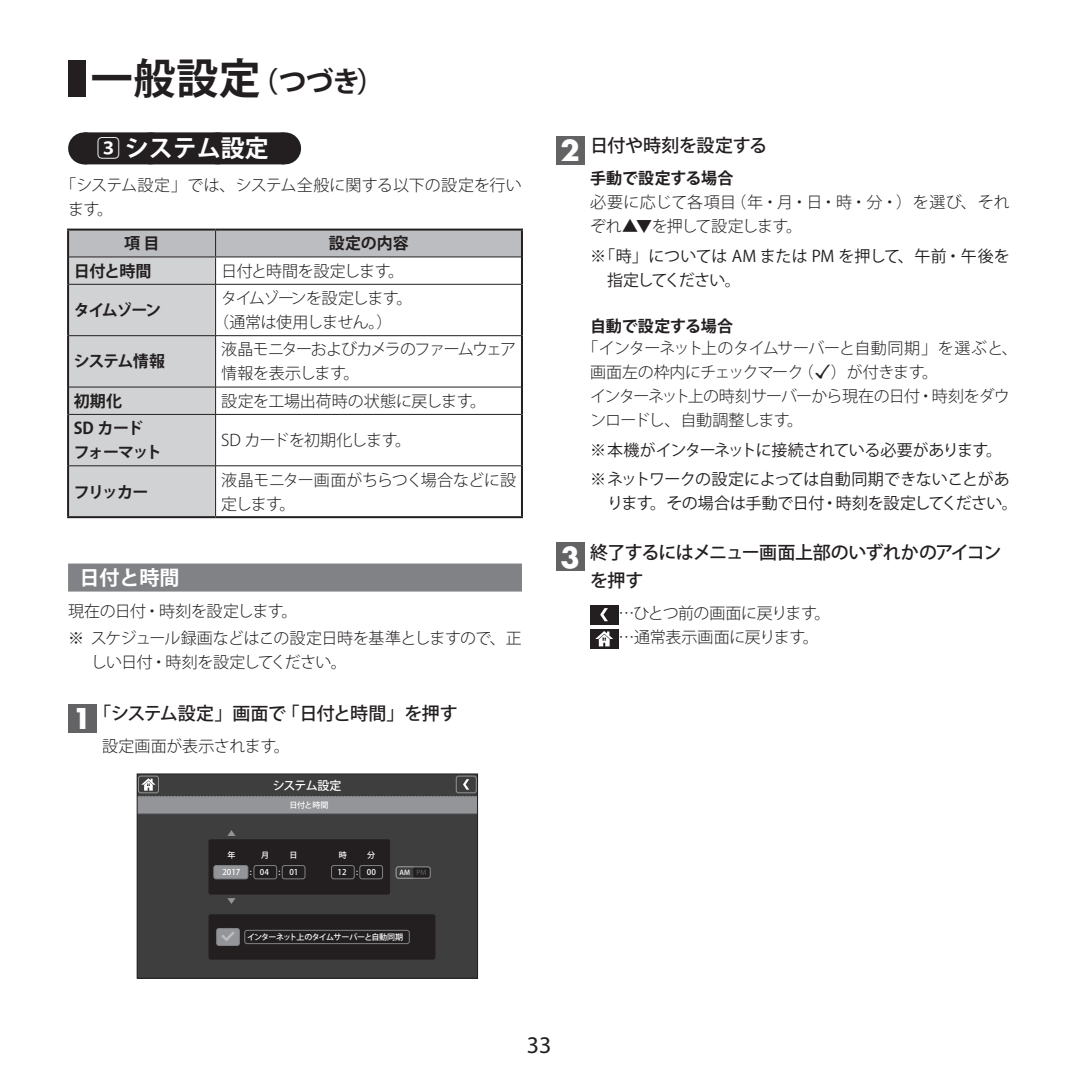
<style>
.page{position:relative;width:1078px;height:1078px;background:#fff}
.page>*{position:absolute;margin:0;border:0;box-sizing:border-box;transform-origin:0 0}
.t1{font:700 28px "Koz Go Std";color:#231f20}
.t2{font:700 24px "Koz Go Pr 6 N";color:#fff}
.t3{font:24px "Myriad Pro";color:#231f20}
.t4{font:700 20px "Koz Go Std";color:#fff}
.t5{font:500 18px/28px "Koz Go Std";letter-spacing:-.025em;color:#231f20}
.t6{font:300 16px/24px "Koz Go Std";letter-spacing:-.03em;color:#231f20}
.t7{font:16px/24px "Koz Go Std";letter-spacing:-.025em;color:#231f20}
.t8{font:300 16px/24px "Koz Go Std";color:#231f20}
.t9{font:700 16px "Koz Go Std";letter-spacing:-.025em;color:#231f20}
.t10{font:300 16px/24px "Koz Go Std";letter-spacing:-.075em;color:#231f20}
.t11{font:300 16px/24px "Koz Go Std";letter-spacing:-.05em;color:#231f20}
.t12{font:700 16px/24px "Koz Go Std";letter-spacing:-.075em;color:#231f20}
.t13{font:700 16px "Koz Go Std";color:#231f20}
.t14{font:500 12px "Koz Go Std";letter-spacing:-.06em;color:#fff}
.t15{font:500 8px "Koz Go Std";letter-spacing:-.03em;color:#fff}
.t16{font:500 8px "Koz Go Std";letter-spacing:-.08em;color:#fff}
.t17{font:500 6.8px "Koz Go Std";color:#fff}
.s1{font-size:42px}
.s2{font-family:"Futura";font-weight:700;font-size:28px;color:#fff}
.s3{color:#57585a}
.s4{font-family:"Koz Go Pr 6 N";font-size:24px}
</style>
<div class="page">
<div style="left:68px;top:60px;width:17px;height:36px;background:#231f20"></div>
<div style="left:68px;top:563px;width:454px;height:28px;background:#808285"></div>
<div style="left:68px;top:704px;width:28px;height:28px;background:#636366"></div>
<div style="left:137px;top:773px;width:340px;height:204px;background:#3e3e3f"></div>
<div style="left:208px;top:839px;width:182px;height:55px;background:#231f20;border-radius:2px"></div>
<div style="left:137px;top:796px;width:340px;height:17px;background:#939598"></div>
<svg style="left:140px;top:796px;width:335px;height:1px"></svg>
<hr style="left:137px;top:813px;width:340px;height:1px;background:#6c6d70">
<div style="left:138px;top:775px;width:21px;height:17px;border:1px solid #939598;border-radius:2px"></div>
<div style="left:456px;top:775px;width:20px;height:17px;border:1px solid #939598;border-radius:2px"></div>
<div style="left:214px;top:865px;width:34px;height:13px;background:#939598;border-radius:2px"></div>
<div style="left:213px;top:865px;width:35px;height:13px;border:1px solid #808285;border-radius:2px"></div>
<div style="left:331px;top:865px;width:23px;height:13px;border:1px solid #808285;border-radius:2px"></div>
<div style="left:359px;top:865px;width:23px;height:13px;border:1px solid #808285;border-radius:2px"></div>
<div style="left:254px;top:865px;width:23px;height:13px;border:1px solid #808285;border-radius:2px"></div>
<div style="left:282px;top:865px;width:23px;height:13px;border:1px solid #808285;border-radius:2px"></div>
<div style="left:208px;top:914px;width:227px;height:45px;background:#231f20;border-radius:2px"></div>
<div style="left:217px;top:928px;width:22px;height:17px;background:#939598;border-radius:2px"></div>
<div style="left:216px;top:928px;width:23px;height:17px;border:1px solid #808285;border-radius:2px"></div>
<div style="left:244px;top:929px;width:165px;height:14px;border:1px solid #808285;border-radius:2px"></div>
<svg style="left:227px;top:898px;width:8px;height:5px"></svg>
<svg style="left:228px;top:830px;width:7px;height:5px"></svg>
<svg style="left:463px;top:779px;width:6px;height:10px"></svg>
<svg style="left:141px;top:778px;width:15px;height:12px"></svg>
<div style="left:137px;top:773px;width:341px;height:205px;border:1px solid #231f20"></div>
<div style="left:396px;top:866px;width:34px;height:12px;background:#231f20;border-radius:2px"></div>
<div style="left:396px;top:866px;width:34px;height:12px;border:1px solid #939598;border-radius:2px"></div>
<svg style="left:396px;top:866px;width:17px;height:12px"></svg>
<svg style="left:221px;top:932px;width:14px;height:9px"></svg>
<div style="left:84px;top:132px;width:200px;height:32px;background:#231f20"></div>
<svg style="left:151px;top:132px;width:100px;height:1px"></svg>
<hr style="left:284px;top:132px;width:1px;height:32px;background:#231f20">
<svg style="left:69px;top:230px;width:452px;height:286px"></svg>
<hr style="left:69px;top:414px;width:146px;height:1px;background:#231f20">
<hr style="left:215px;top:414px;width:306px;height:1px;background:#231f20">
<hr style="left:215px;top:414px;width:1px;height:51px;background:#231f20">
<hr style="left:69px;top:465px;width:146px;height:1px;background:#231f20">
<hr style="left:215px;top:465px;width:306px;height:1px;background:#231f20">
<hr style="left:215px;top:466px;width:1px;height:50px;background:#231f20">
<hr style="left:69px;top:256px;width:146px;height:1px;background:#231f20">
<hr style="left:215px;top:256px;width:306px;height:1px;background:#231f20">
<hr style="left:67px;top:228px;width:148px;height:2px;background:#231f20">
<hr style="left:67px;top:230px;width:2px;height:27px;background:#231f20">
<hr style="left:215px;top:228px;width:308px;height:2px;background:#231f20">
<hr style="left:521px;top:230px;width:2px;height:27px;background:#231f20">
<hr style="left:67px;top:257px;width:2px;height:27px;background:#231f20">
<hr style="left:521px;top:257px;width:2px;height:27px;background:#231f20">
<hr style="left:67px;top:284px;width:2px;height:51px;background:#231f20">
<hr style="left:521px;top:284px;width:2px;height:51px;background:#231f20">
<hr style="left:67px;top:335px;width:2px;height:52px;background:#231f20">
<hr style="left:521px;top:335px;width:2px;height:52px;background:#231f20">
<hr style="left:67px;top:387px;width:2px;height:27px;background:#231f20">
<hr style="left:521px;top:387px;width:2px;height:27px;background:#231f20">
<hr style="left:67px;top:414px;width:2px;height:51px;background:#231f20">
<hr style="left:521px;top:414px;width:2px;height:51px;background:#231f20">
<hr style="left:67px;top:465px;width:2px;height:51px;background:#231f20">
<hr style="left:521px;top:465px;width:2px;height:51px;background:#231f20">
<hr style="left:67px;top:516px;width:148px;height:2px;background:#231f20">
<hr style="left:215px;top:516px;width:308px;height:2px;background:#231f20">
<div style="left:556px;top:136px;width:28px;height:28px;background:#636366"></div>
<div style="left:556px;top:542px;width:28px;height:29px;background:#636366"></div>
<div style="left:590px;top:604px;width:28px;height:20px;background:#231f20"></div>
<svg style="left:600px;top:608px;width:7px;height:13px"></svg>
<div style="left:590px;top:628px;width:28px;height:20px;background:#231f20"></div>
<svg style="left:595px;top:631px;width:18px;height:15px"></svg>
<h1 class="t1" style="left:91px;top:64px;width:295px"><span class="s1">一般設定</span>（つづき）</h1>
<h2 class="t2" style="left:96px;top:135px;width:174px">3 システム設定</h2>
<p class="t8" style="left:68px;top:174px;width:455px;text-indent:-8px">「システム設定」では、システム全般に関する以下の設定を行います。</p>
<p class="t9" style="left:124px;top:233px;width:37px">項 目</p>
<p class="t9" style="left:329px;top:233px;width:81px">設定の内容</p>
<p class="t9" style="left:74px;top:260px;width:79px">日付と時間</p>
<p class="t6" style="left:221px;top:259px;width:184px">日付と時間を設定します。</p>
<p class="t9" style="left:74px;top:300px;width:89px">タイムゾーン</p>
<p class="t11" style="left:213px;top:286px;width:200px;text-indent:8px">タイムゾーンを設定します。（通常は使用しません。）</p>
<p class="t9" style="left:74px;top:351px;width:93px">システム情報</p>
<p class="t10" style="left:221px;top:338px;width:296px">液晶モニターおよびカメラのファームウェア情報を表示します。</p>
<p class="t9" style="left:74px;top:390px;width:50px">初期化</p>
<p class="t6" style="left:221px;top:389px;width:266px">設定を工場出荷時の状態に戻します。</p>
<p class="t12" style="left:74px;top:417px;width:90px">SD カードフォーマット</p>
<p class="t6" style="left:221px;top:428px;width:191px">SD カードを初期化します。</p>
<p class="t9" style="left:74px;top:481px;width:76px">フリッカー</p>
<p class="t6" style="left:221px;top:468px;width:296px">液晶モニター画面がちらつく場合などに設定します。</p>
<p class="t4" style="left:79px;top:564px;width:101px">日付と時間</p>
<p class="t6" style="left:68px;top:597px;width:455px;line-height:26.8px">現在の日付・時刻を設定します。<br>※ スケジュール録画などはこの設定日時を基準としますので、正</p>
<p class="t6" style="left:91px;top:650px;width:257px">しい日付・時刻を設定してください。</p>
<p class="t5" style="left:73px;top:700px;width:386px"><span class="s2">1</span>「システム設定」画面で「日付と時間」を押す</p>
<p class="t6" style="left:102px;top:734px;width:189px">設定画面が表示されます。</p>
<p class="t14" style="left:273px;top:777px;width:70px">システム設定</p>
<p class="t15" style="left:289px;top:799px;width:41px">日付と時間</p>
<p class="t15" style="left:227px;top:849px;width:9px">年</p>
<p class="t15" style="left:261px;top:849px;width:9px">月</p>
<p class="t15" style="left:289px;top:849px;width:9px">日</p>
<p class="t15" style="left:222px;top:867px;width:19px">2017</p>
<p class="t17" style="left:399px;top:868px;width:29px">AM <span class="s3">PM</span></p>
<p class="t15" style="left:338px;top:849px;width:9px">時</p>
<p class="t15" style="left:367px;top:849px;width:9px">分</p>
<p class="t15" style="left:260px;top:867px;width:10px">04</p>
<p class="t15" style="left:337px;top:867px;width:40px">12 : 00</p>
<p class="t15" style="left:250px;top:867px;width:3px">:</p>
<p class="t15" style="left:278px;top:867px;width:21px">: 01</p>
<p class="t16" style="left:247px;top:931px;width:157px">インターネット上のタイムサーバーと自動同期</p>
<p class="t5" style="left:560px;top:132px;width:208px"><span class="s2">2</span> 日付や時刻を設定する</p>
<p class="t13" style="left:590px;top:168px;width:145px">手動で設定する場合</p>
<p class="t8" style="left:590px;top:190px;width:421px">必要に応じて各項目（年・月・日・時・分・）を選び、それぞれ▲▼を押して設定します。</p>
<p class="t7" style="left:607px;top:244px;width:404px;text-indent:-17px">※「時」については AM または PM を押して、午前・午後を指定してください。</p>
<p class="t9" style="left:590px;top:315px;width:145px">自動で設定する場合</p>
<p class="t6" style="left:590px;top:336px;width:429px;text-indent:-8px">「インターネット上のタイムサーバーと自動同期」を選ぶと、画面左の枠内にチェックマーク（<span class="s4">✓</span>）が付きます。<br>インターネット上の時刻サーバーから現在の日付・時刻をダウンロードし、自動調整します。</p>
<p class="t7" style="left:590px;top:435px;width:421px;line-height:29.6px">※本機がインターネットに接続されている必要があります。※ネットワークの設定によっては自動同期できないことがあ</p>
<p class="t7" style="left:607px;top:492px;width:412px">ります。その場合は手動で日付・時刻を設定してください。</p>
<p class="t5" style="left:590px;top:539px;width:413px;text-indent:-29px"><span class="s2">3</span> 終了するにはメニュー画面上部のいずれかのアイコンを押す</p>
<p class="t6" style="left:618px;top:601px;width:213px">…ひとつ前の画面に戻ります。…通常表示画面に戻ります。</p>
<h2 class="t3" style="left:526px;top:1029px;width:26px">33</h2>
</div>
